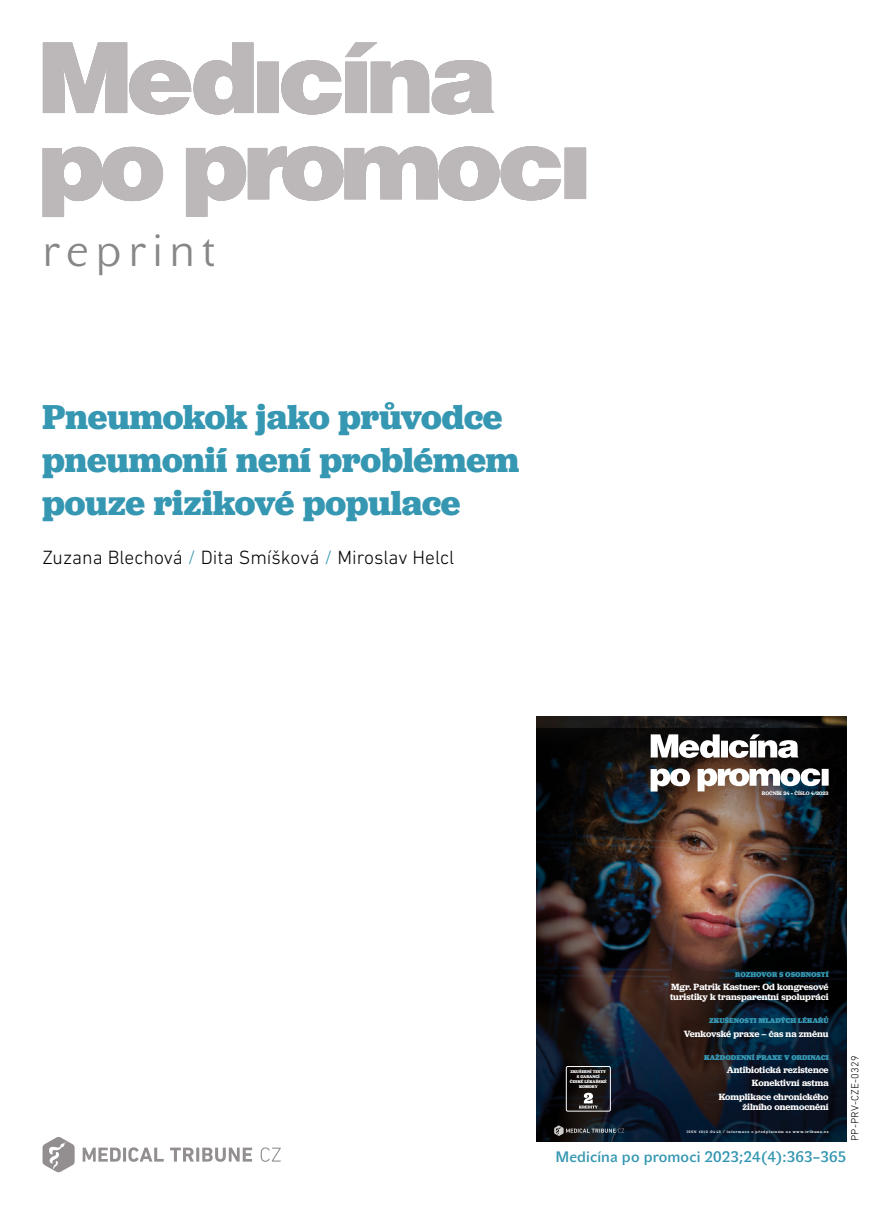
<style>
.page{position:relative;width:889px;height:1217px;background:#fff}
.page>*{position:absolute;margin:0;border:0;box-sizing:border-box;transform-origin:0 0}
.t1{font:45px "John Sans Lite Pro";letter-spacing:.15em;color:#878787}
.t2{font:700 36px/43.2px "Jubilat";letter-spacing:-.005em;color:#3597b2}
.t3{font:300 19.5px "DIN Next LT Pro";color:#000}
.t4{font:700 15px "John Sans Lite Pro";letter-spacing:.01em;color:#3597b2}
.t5{font:300 10.5px "DIN Next LT Pro";letter-spacing:.02em;color:#000}
.t6{font:600 9.45px/13.4px "Jubilat";letter-spacing:-.005em;color:#fff}
.t7{font:900 7.35px "Jubilat";color:#3597b2}
.t8{font:600 5.25px "Jubilat";color:#fff}
.t9{font:700 4.2px/4.9px "Jubilat";color:#fff;text-align:center}
.t10{font:500 3.6px "Jubilat";letter-spacing:.175em;color:#fff}
.s1{color:#3597b2}
.s2{font-size:4.2px}
.s3{font-weight:600}
</style>
<div class="page">
<svg style="left:43px;top:1137px;width:32px;height:35px"></svg>
<svg style="left:83px;top:1147px;width:169px;height:14px"></svg>
<svg style="left:261px;top:1147px;width:20px;height:14px"></svg>
<svg style="left:43px;top:43px;width:451px;height:71px"></svg>
<svg style="left:43px;top:147px;width:120px;height:70px"></svg>
<svg style="left:186px;top:146px;width:400px;height:71px"></svg>
<img style="left:536px;top:716px;width:310px;height:12px">
<img style="left:536px;top:728px;width:310px;height:412px">
<svg style="left:650px;top:734px;width:148px;height:23px"></svg>
<svg style="left:650px;top:768px;width:40px;height:23px"></svg>
<svg style="left:697px;top:768px;width:131px;height:23px"></svg>
<svg style="left:554px;top:1124px;width:70px;height:11px"></svg>
<svg style="left:579px;top:1092px;width:18px;height:16px"></svg>
<div style="left:566px;top:1065px;width:44px;height:46px;border:1px solid #fff"></div>
<h1 class="t1" style="left:43px;top:224px;width:174px">reprint</h1>
<h2 class="t2" style="left:43px;top:395px;width:478px">Pneumokok jako průvodce pneumonií není problémem pouze rizikové populace</h2>
<h3 class="t3" style="left:43px;top:546px;width:413px">Zuzana Blechová <span class="s1">/</span> Dita Smíšková <span class="s1">/</span> Miroslav Helcl</h3>
<p class="t8" style="left:762px;top:790px;width:68px">ROČNÍK 24 • ČÍSLO 4/2023</p>
<p class="t9" style="left:570px;top:1068px;width:38px">ZKUŠEBNÍ TESTY<br>S GARANCÍ<br>ČESKÉ LÉKAŘSKÉ<br>KOMORY</p>
<p class="t7" style="left:735px;top:969px;width:95px">ROZHOVOR S OSOBNOSTÍ</p>
<p class="t6" style="left:670px;top:981px;width:160px;line-height:10.4px">Mgr. Patrik Kastner: Od kongresové turistiky k transparentní spolupráci</p>
<p class="t7" style="left:709px;top:1015px;width:121px">ZKUŠENOSTI MLADÝCH LÉKAŘŮ</p>
<p class="t6" style="left:684px;top:1026px;width:146px">Venkovské praxe – čas na změnu</p>
<p class="t7" style="left:704px;top:1051px;width:126px">KAŽDODENNÍ PRAXE V ORDINACI</p>
<p class="t6" style="left:718px;top:1062px;width:111px;text-align:right">Antibiotická rezistence<br>Konektivní astma<br>Komplikace chronického</p>
<p class="t6" style="left:742px;top:1099px;width:88px">žilního onemocnění</p>
<p class="t10" style="left:686px;top:1128px;width:143px">ISSN 1212‑9445 <span class="s2">/</span> informace o předplatném na <span class="s3">www.tribune.cz</span></p>
<p class="t5" style="left:849px;top:1140px;width:87px;rotate:-90deg">PP-PRV-CZE-0329</p>
<h3 class="t4" style="left:555px;top:1147px;width:292px">Medicína po promoci 2023;24(4):363–365</h3>
</div>
